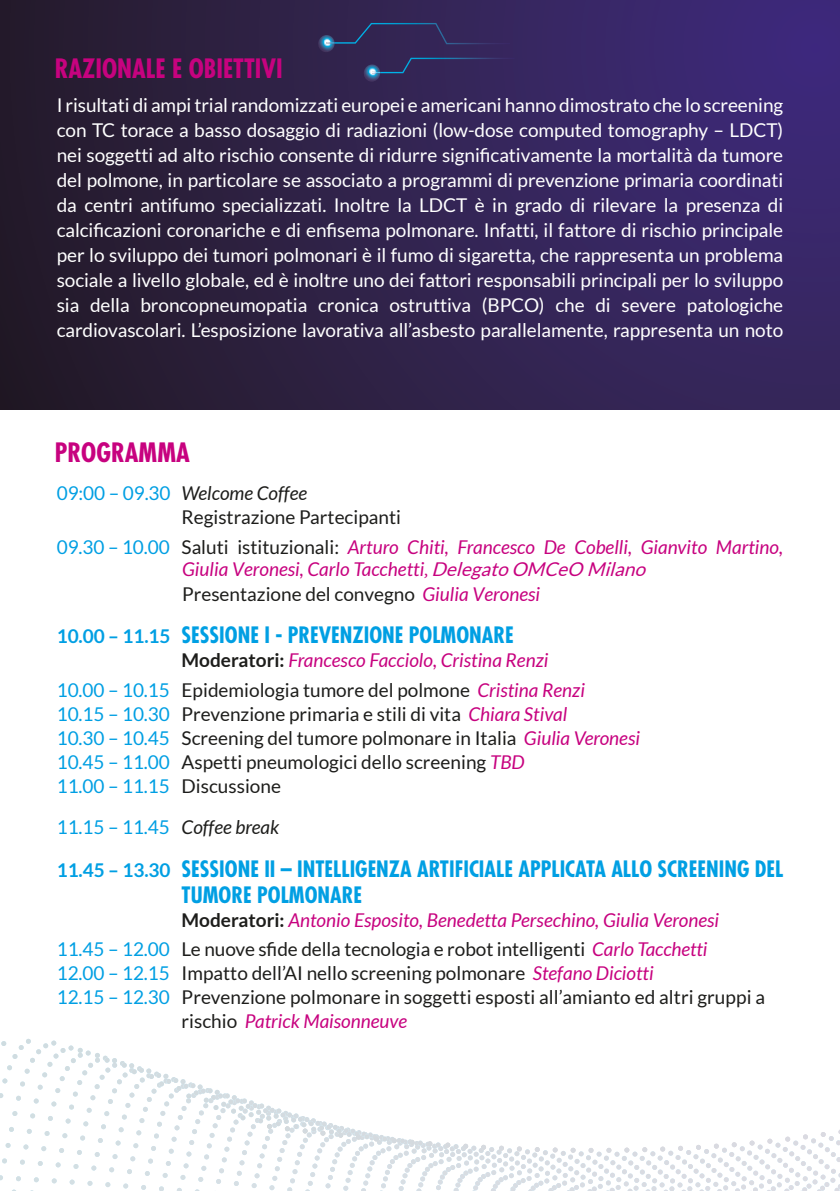
<style>
.page{position:relative;width:840px;height:1191px;background:#fff}
.page>*{position:absolute;margin:0;border:0;box-sizing:border-box;transform-origin:0 0}
.t1{font:700 condensed 26px "Futura";color:#c7027f}
.t2{font:700 condensed 22px/26px "Futura";color:#009fe3}
.t3{font:19px/25px "Lato";letter-spacing:-.005em;color:#fff;text-align:justify}
.t4{font:19px/24px "Lato";color:#1d1d1b}
.t5{font:italic 19px/29.6px "Lato";color:#c7027f}
.t6{font:19px "Lato";letter-spacing:-.005em;color:#009fe3}
.s1{color:#009fe3}
.s2{font-style:italic}
.s3{font-style:normal;color:#009fe3}
.s4{font-style:normal;color:#1d1d1b}
.s5{font-family:"Minion Pro"}
.s6{font-style:inherit}
.s7{font-style:italic;color:#c7027f}
.s8{font-family:"Lato";font-stretch:normal;font-size:19px}
.s9{font-weight:700;font-style:normal;color:#1d1d1b}
.s10{font-style:italic;color:#1d1d1b}
</style>
<div class="page">
<img style="left:1px;top:1041px;width:25px;height:60px">
<img style="left:26px;top:1038px;width:25px;height:52px">
<img style="left:51px;top:1040px;width:26px;height:69px">
<img style="left:77px;top:1047px;width:31px;height:63px">
<img style="left:104px;top:1057px;width:46px;height:55px">
<img style="left:132px;top:1069px;width:54px;height:43px">
<img style="left:159px;top:1081px;width:54px;height:31px">
<img style="left:186px;top:1093px;width:27px;height:19px">
<img style="left:213px;top:1105px;width:27px;height:7px">
<svg style="left:240px;top:1098px;width:48px;height:14px"></svg>
<svg style="left:0;top:1112px;width:839px;height:79px"></svg>
<img style="left:267px;top:1123px;width:572px;height:20px">
<svg style="left:0;top:0;width:839px;height:409px;background:#30224e"></svg>
<img style="left:334px;top:23px;width:176px;height:21px">
<img style="left:380px;top:58px;width:134px;height:15px">
<img style="left:317px;top:35px;width:17px;height:17px">
<svg style="left:326px;top:42px;width:8px;height:2px"></svg>
<img style="left:362px;top:64px;width:18px;height:18px">
<h1 class="t1" style="left:55px;top:52px;width:229px">RAZIONALE E OBIETTIVI</h1>
<p class="t3" style="left:57px;top:92px;width:727px">I risultati di ampi trial randomizzati europei e americani hanno dimostrato che lo screening con TC torace a basso dosaggio di radiazioni (low-dose computed tomography – LDCT) nei soggetti ad alto rischio consente di ridurre significativamente la mortalità da tumore del polmone, in particolare se associato a programmi di prevenzione primaria coordinati da centri antifumo specializzati. Inoltre la LDCT è in grado di rilevare la presenza di calcificazioni coronariche e di enfisema polmonare. Infatti, il fattore di rischio principale per lo sviluppo dei tumori polmonari è il fumo di sigaretta, che rappresenta un problema sociale a livello globale, ed è inoltre uno dei fattori responsabili principali per lo sviluppo sia della broncopneumopatia cronica ostruttiva (BPCO) che di severe patologiche cardiovascolari. L’esposizione lavorativa all’asbesto parallelamente, rappresenta un noto</p>
<h1 class="t1" style="left:55px;top:435px;width:136px">PROGRAMMA</h1>
<p class="t4" style="left:181px;top:481px;width:221px;text-indent:-125px"><span class="s1">09:00 – 09.30</span> <span class="s2">Welcome Coffee<br></span>Registrazione Partecipanti</p>
<p class="t5" style="left:57px;top:536px;width:727px;line-height:21.8px;text-align:center"><span class="s3">09.30 – 10.00</span> <span class="s4">Saluti istituzionali:</span> Arturo Chiti, Francesco De Cobelli, Gianvito Martino,<br>Giulia Veronesi, Carlo Tacchetti<span class="s5">,</span><span class="s6">Delegato OMCeOMilano</span></p>
<p class="t4" style="left:182px;top:581px;width:359px">Presentazione del convegno <span class="s7">Giulia Veronesi</span></p>
<p class="t2" style="left:57px;top:621px;width:458px"><span class="s8">10.00 – 11.15</span> SESSIONE I - PREVENZIONE POLMONARE</p>
<p class="t5" style="left:57px;top:646px;width:529px;text-indent:125px"><span class="s9">Moderatori:</span> Francesco Facciolo, Cristina Renzi<br><span class="s3">10.00 – 10.15</span> <span class="s4">Epidemiologia tumore del polmone</span> Cristina Renzi</p>
<p class="t4" style="left:57px;top:701px;width:584px"><span class="s1">10.15 – 10.30</span> Prevenzione primaria e stili di vita <span class="s7">Chiara Stival<br></span><span class="s1">10.30 – 10.45</span> Screening del tumore polmonare in Italia <span class="s7">Giulia Veronesi </span><span class="s1">10.45 – 11.00</span> Aspetti pneumologici dello screening <span class="s7">TBD<br></span><span class="s1">11.00 – 11.15</span> Discussione</p>
<p class="t6" style="left:57px;top:816px;width:224px">11.15 – 11.45 <span class="s10">Coffee break</span></p>
<p class="t2" style="left:181px;top:855px;width:602px;text-indent:-125px"><span class="s8">11.45 – 13.30</span> SESSIONE II – INTELLIGENZA ARTIFICIALE APPLICATA ALLO SCREENING DEL<br>TUMORE POLMONARE</p>
<p class="t5" style="left:57px;top:905px;width:663px;text-indent:125px"><span class="s9">Moderatori:</span> Antonio Esposito, Benedetta Persechino, Giulia Veronesi<br><span class="s3">11.45 – 12.00</span> <span class="s4">Le nuove sfide della tecnologia e robot intelligenti</span> Carlo Tacchetti</p>
<p class="t4" style="left:57px;top:961px;width:598px"><span class="s1">12.00 – 12.15</span> Impatto dell’AI nello screening polmonare <span class="s7">Stefano Diciotti</span></p>
<p class="t4" style="left:57px;top:985px;width:709px"><span class="s1">12.15 – 12.30</span> Prevenzione polmonare in soggetti esposti all’amianto ed altri gruppi a</p>
<p class="t5" style="left:181px;top:1007px;width:227px"><span class="s4">rischio</span> Patrick Maisonneuve</p>
</div>
